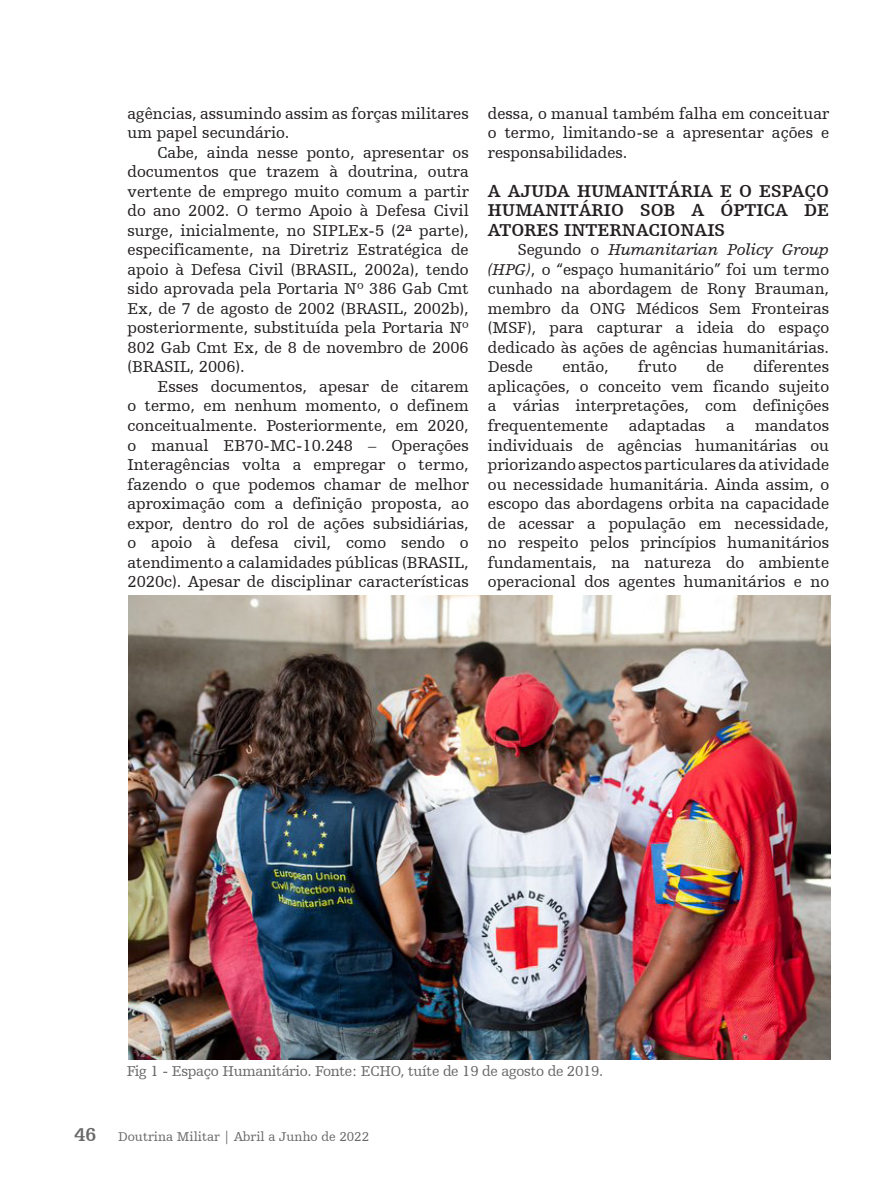
<style>
.page{position:relative;width:893px;height:1191px;background:#fff}
.page>*{position:absolute;margin:0;border:0;box-sizing:border-box;transform-origin:0 0}
.t1{font:700 18px/19.5px "Humanist Slabserif 712 BT";color:#231f20;text-align:justify}
.t2{font:16.5px/19.5px "Humanist Slabserif 712 BT";color:#231f20;text-align:justify}
.Body_Text{font:15px "Humanist Slabserif 712 BT";letter-spacing:-.02em;color:#696969}
.t3{font:13.35px "Humanist Slabserif 712 BT";color:#696969}
.s1{font-style:italic}
.s2{font-weight:700;font-size:19.5px}
</style>
<div class="page">
<img style="left:129px;top:595px;width:702px;height:464px">
<p class="t2" style="left:128px;top:103px;width:343px">agências, assumindo assim as forças militares um papel secundário.</p>
<p class="t2" style="left:128px;top:142px;width:343px;text-indent:30px">Cabe, ainda nesse ponto, apresentar os documentos que trazem à doutrina, outra vertente de emprego muito comum a partir do ano 2002. O termo Apoio à Defesa Civil surge, inicialmente, no SIPLEx-5 (2ª parte), especificamente, na Diretriz Estratégica de apoio à Defesa Civil (BRASIL, 2002a), tendo sido aprovada pela Portaria Nº 386 Gab Cmt Ex, de 7 de agosto de 2002 (BRASIL, 2002b), posteriormente, substituída pela Portaria Nº 802 Gab Cmt Ex, de 8 de novembro de 2006 (BRASIL, 2006).</p>
<p class="t2" style="left:128px;top:376px;width:343px;text-indent:30px">Esses documentos, apesar de citarem o termo, em nenhum momento, o definem conceitualmente. Posteriormente, em 2020, o manual EB70-MC-10.248 – Operações Interagências volta a empregar o termo, fazendo o que podemos chamar de melhor aproximação com a definição proposta, ao expor, dentro do rol de ações subsidiárias, o apoio à defesa civil, como sendo o atendimento a calamidades públicas (BRASIL, 2020c). Apesar de disciplinar características</p>
<p class="t2" style="left:488px;top:103px;width:343px">dessa, o manual também falha em conceituar o termo, limitando-se a apresentar ações e responsabilidades.</p>
<p class="t1" style="left:488px;top:181px;width:343px">A AJUDA HUMANITÁRIA E O ESPAÇO HUMANITÁRIO SOB A ÓPTICA DE ATORES INTERNACIONAIS</p>
<p class="t2" style="left:488px;top:240px;width:343px;text-indent:30px">Segundo o <span class="s1">Humanitarian Policy Group (HPG)</span>, o “espaço humanitário” foi um termo cunhado na abordagem de Rony Brauman, membro da ONG Médicos Sem Fronteiras (MSF), para capturar a ideia do espaço dedicado às ações de agências humanitárias.<br>Desde</p>
<p class="t2" style="left:488px;top:357px;width:343px;text-indent:265px">diferentes aplicações, o conceito vem ficando sujeito a várias interpretações, com definições frequentemente adaptadas a mandatos individuais de agências humanitárias ou priorizando aspectos particulares da atividade ou necessidade humanitária. Ainda assim, o escopo das abordagens orbita na capacidade de acessar a população em necessidade, no respeito pelos princípios humanitários fundamentais, na natureza do ambiente operacional dos agentes humanitários e no</p>
<p class="t2" style="left:562px;top:357px;width:48px">então,</p>
<p class="t2" style="left:638px;top:357px;width:40px">fruto</p>
<p class="t2" style="left:706px;top:357px;width:19px">de</p>
<p class="Body_Text" style="left:127px;top:1062px;width:478px">Fig 1 - Espaço Humanitário. Fonte: ECHO, tuíte de 19 de agosto de 2019.</p>
<p class="t3" style="left:75px;top:1128px;width:296px"><span class="s2">46</span> Doutrina Militar | Abril a Junho de 2022</p>
</div>
